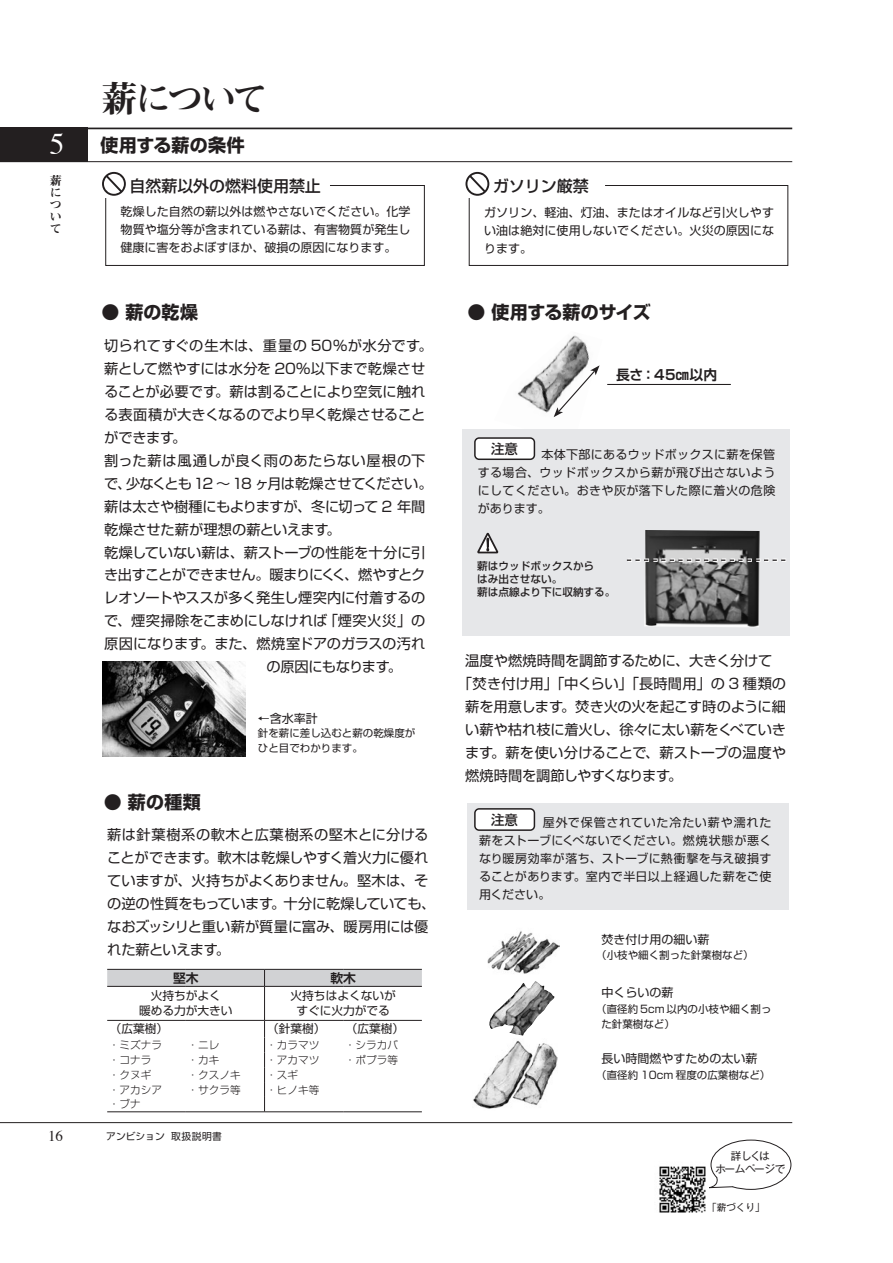
<style>
.page{position:relative;width:893px;height:1263px;background:#fff}
.page>*{position:absolute;margin:0;border:0;box-sizing:border-box;transform-origin:0 0}
.t1{font:36px "Midashi Min Pro MA31";letter-spacing:-.09em;color:#231f20}
.t2{font:30px "Times";color:#fff}
.t3{font:700 18px "Shin Go Pro";letter-spacing:.01em;color:#231f20}
.t4{font:700 18px "Shin Go Pro";letter-spacing:-.01em;color:#231f20}
.t5{font:500 15.9px "Shin Go Pro";color:#231f20}
.t6{font:15px "Times";color:#231f20}
.t7{font:14.25px/23px "Shin Go Pro";letter-spacing:-.01em;color:#231f20}
.t8{font:14.25px "Shin Go Pro";letter-spacing:.035em;color:#231f20}
.t9{font:14.25px "Shin Go Pro";letter-spacing:-.03em;color:#231f20}
.t10{font:14.25px "Shin Go Pro";letter-spacing:-.05em;color:#231f20}
.t11{font:14.25px "Shin Go Pro";letter-spacing:-.035em;color:#231f20}
.t12{font:700 13.8px "Shin Go Pro De";color:#231f20}
.t13{font:500 13.5px "Shin Go Pro";color:#231f20}
.t14{font:700 12.75px "Shin Go Pro De";color:#231f20}
.t15{font:12px/18px "Shin Go Pro";letter-spacing:.005em;color:#231f20;text-align:justify}
.t16{font:12px/12px "Midashi Min Pro MA31";color:#231f20;text-align:justify}
.t17{font:11.7px/14.9px "Shin Go Pro";color:#231f20;text-align:center}
.t18{font:300 10.65px "Shin Go Pro";color:#231f20}
.t19{font:500 10.65px/12.8px "Shin Go Pro";color:#231f20}
.t20{font:10.65px/12.8px "Gothic MB101 Pr 5";letter-spacing:-.05em;color:#231f20;text-align:center}
.t21{font:10.5px/15px "Shin Go Pro";color:#231f20}
.t22{font:9.75px "Shin Go Pro";color:#231f20}
.t23{font:9.6px "Gothic MB101 Pro";color:#231f20}
</style>
<div class="page">
<div style="left:467px;top:804px;width:322px;height:106px;background:#e6e7e9"></div>
<svg style="left:474px;top:808px;width:61px;height:23px"></svg>
<hr style="left:0;top:1122px;width:792px;height:1px;background:#231f20">
<div style="left:0;top:128px;width:88px;height:34px;background:#231f20"></div>
<hr style="left:0;top:161px;width:792px;height:1px;background:#231f20">
<hr style="left:0;top:128px;width:792px;height:1px;background:#231f20">
<img style="left:517px;top:335px;width:73px;height:82px">
<svg style="left:554px;top:365px;width:46px;height:52px"></svg>
<div style="left:462px;top:429px;width:328px;height:207px;background:#e6e7e9"></div>
<img style="left:487px;top:931px;width:72px;height:51px">
<img style="left:489px;top:981px;width:46px;height:46px">
<img style="left:473px;top:1040px;width:84px;height:69px">
<svg style="left:465px;top:172px;width:324px;height:94px"></svg>
<svg style="left:102px;top:172px;width:323px;height:94px"></svg>
<img style="left:102px;top:661px;width:143px;height:95px">
<svg style="left:107px;top:969px;width:315px;height:17px;background:#c8c9cb"></svg>
<hr style="left:343px;top:969px;width:79px;height:1px;background:#231f20">
<hr style="left:264px;top:986px;width:1px;height:34px;background:#231f20">
<hr style="left:107px;top:986px;width:79px;height:1px;background:#231f20">
<hr style="left:186px;top:986px;width:79px;height:1px;background:#231f20">
<hr style="left:265px;top:986px;width:78px;height:1px;background:#231f20">
<hr style="left:343px;top:986px;width:79px;height:1px;background:#231f20">
<hr style="left:107px;top:1020px;width:79px;height:1px;background:#231f20">
<hr style="left:186px;top:1020px;width:79px;height:1px;background:#231f20">
<hr style="left:265px;top:1020px;width:78px;height:1px;background:#231f20">
<hr style="left:343px;top:1020px;width:79px;height:1px;background:#231f20">
<svg style="left:264px;top:1020px;width:1px;height:91px"></svg>
<hr style="left:107px;top:1111px;width:79px;height:1px;background:#231f20">
<hr style="left:186px;top:1111px;width:79px;height:1px;background:#231f20">
<hr style="left:265px;top:1111px;width:78px;height:1px;background:#231f20">
<hr style="left:343px;top:1111px;width:79px;height:1px;background:#231f20">
<svg style="left:474px;top:437px;width:61px;height:23px"></svg>
<svg style="left:477px;top:532px;width:22px;height:22px"></svg>
<svg style="left:709px;top:1140px;width:82px;height:50px"></svg>
<img style="left:659px;top:1166px;width:47px;height:47px">
<hr style="left:607px;top:384px;width:124px;height:1px;background:#231f20">
<img style="left:644px;top:530px;width:116px;height:97px">
<svg style="left:627px;top:558px;width:159px;height:4px"></svg>
<h2 class="t2" style="left:49px;top:116px;width:16px">5</h2>
<p class="t16" style="left:50px;top:174px;width:13px">薪について</p>
<h1 class="t1" style="left:102px;top:71px;width:168px">薪について</h1>
<p class="t3" style="left:100px;top:131px;width:146px">使用する薪の条件</p>
<p class="t5" style="left:130px;top:173px;width:193px">自然薪以外の燃料使用禁止</p>
<p class="t15" style="left:121px;top:201px;width:292px">乾燥した自然の薪以外は燃やさないでください。化学物質や塩分等が含まれている薪は、有害物質が発生し健康に害をおよぼすほか、破損の原因になります。</p>
<p class="t3" style="left:101px;top:298px;width:98px">● 薪の乾燥</p>
<p class="t8" style="left:104px;top:334px;width:330px">切られてすぐの生木は、重量の 50％が水分です。</p>
<p class="t7" style="left:104px;top:355px;width:323px">薪として燃やすには水分を 20％以下まで乾燥させ</p>
<p class="t7" style="left:104px;top:378px;width:323px">ることが必要です。薪は割ることにより空気に触れ</p>
<p class="t7" style="left:104px;top:401px;width:323px">る表面積が大きくなるのでより早く乾燥させること</p>
<p class="t7" style="left:104px;top:424px;width:84px">ができます。</p>
<p class="t8" style="left:104px;top:449px;width:323px">割った薪は風通しが良く雨のあたらない屋根の下</p>
<p class="t10" style="left:104px;top:472px;width:330px">で、少なくとも12 ～18 ヶ月は乾燥させてください。</p>
<p class="t7" style="left:104px;top:493px;width:323px">薪は太さや樹種にもよりますが、冬に切って 2 年間</p>
<p class="t7" style="left:104px;top:516px;width:238px">乾燥させた薪が理想の薪といえます。</p>
<p class="t7" style="left:104px;top:539px;width:323px">乾燥していない薪は、薪ストーブの性能を十分に引</p>
<p class="t11" style="left:104px;top:563px;width:323px">き出すことができません。暖まりにくく、燃やすとク</p>
<p class="t7" style="left:104px;top:585px;width:323px">レオソートやススが多く発生し煙突内に付着するの</p>
<p class="t7" style="left:104px;top:608px;width:323px">で、煙突掃除をこまめにしなければ「煙突火災」の</p>
<p class="t7" style="left:104px;top:631px;width:323px">原因になります。また、燃焼室ドアのガラスの汚れ</p>
<p class="t9" style="left:267px;top:655px;width:137px">の原因にもなります。</p>
<p class="t3" style="left:104px;top:788px;width:98px">● 薪の種類</p>
<p class="t15" style="left:258px;top:708px;width:61px">←含水率計</p>
<p class="t21" style="left:258px;top:724px;width:159px">針を薪に差し込むと薪の乾燥度がひと目でわかります。</p>
<p class="t7" style="left:107px;top:821px;width:330px">薪は針葉樹系の軟木と広葉樹系の堅木とに分けることができます。軟木は乾燥しやすく着火力に優れていますが、火持ちがよくありません。堅木は、その逆の性質をもっています。十分に乾燥していても、なおズッシリと重い薪が質量に富み、暖房用には優れた薪といえます。</p>
<p class="t14" style="left:173px;top:967px;width:27px">堅木</p>
<p class="t14" style="left:330px;top:967px;width:27px">軟木</p>
<p class="t17" style="left:139px;top:987px;width:95px">火持ちがよく<br>暖める力が大きい</p>
<p class="t17" style="left:291px;top:987px;width:107px">火持ちはよくないがすぐに火力がでる</p>
<p class="t17" style="left:110px;top:1020px;width:60px">（広葉樹）</p>
<p class="t17" style="left:267px;top:1020px;width:60px">（針葉樹）</p>
<p class="t17" style="left:346px;top:1020px;width:60px">（広葉樹）</p>
<p class="t18" style="left:109px;top:1036px;width:55px">・ミズナラ</p>
<p class="t18" style="left:187px;top:1036px;width:33px">・ニレ</p>
<p class="t18" style="left:266px;top:1036px;width:55px">・カラマツ</p>
<p class="t18" style="left:345px;top:1036px;width:55px">・シラカバ</p>
<p class="t18" style="left:109px;top:1051px;width:44px">・コナラ</p>
<p class="t18" style="left:187px;top:1051px;width:33px">・カキ</p>
<p class="t18" style="left:266px;top:1051px;width:55px">・アカマツ</p>
<p class="t18" style="left:345px;top:1051px;width:55px">・ポプラ等</p>
<p class="t18" style="left:109px;top:1066px;width:44px">・クヌギ</p>
<p class="t18" style="left:187px;top:1066px;width:55px">・クスノキ</p>
<p class="t18" style="left:266px;top:1066px;width:33px">・スギ</p>
<p class="t18" style="left:109px;top:1081px;width:55px">・アカシア</p>
<p class="t18" style="left:187px;top:1081px;width:55px">・サクラ等</p>
<p class="t18" style="left:266px;top:1081px;width:55px">・ヒノキ等</p>
<p class="t18" style="left:109px;top:1095px;width:33px">・ブナ</p>
<p class="t6" style="left:48px;top:1122px;width:16px">16</p>
<p class="t22" style="left:106px;top:1129px;width:117px">アンビション 取扱説明書</p>
<p class="t5" style="left:493px;top:173px;width:97px">ガソリン厳禁</p>
<p class="t15" style="left:484px;top:202px;width:292px">ガソリン、軽油、灯油、またはオイルなど引火しやすい油は絶対に使用しないでください。火災の原因になります。</p>
<p class="t4" style="left:467px;top:298px;width:185px">● 使用する薪のサイズ</p>
<p class="t12" style="left:616px;top:364px;width:102px">長さ：45㎝以内</p>
<p class="t13" style="left:491px;top:438px;width:28px">注意</p>
<p class="t15" style="left:478px;top:444px;width:299px;text-indent:64px">本体下部にあるウッドボックスに薪を保管する場合、ウッドボックスから薪が飛び出さないようにしてください。おきや灰が落下した際に着火の危険があります。</p>
<p class="t19" style="left:477px;top:559px;width:140px">薪はウッドボックスから<br>はみ出させない。<br>薪は点線より下に収納する。</p>
<p class="t7" style="left:465px;top:648px;width:309px">温度や燃焼時間を調節するために、大きく分けて</p>
<p class="t7" style="left:458px;top:671px;width:330px">「焚き付け用」「中くらい」「長時間用」の 3 種類の</p>
<p class="t7" style="left:465px;top:694px;width:323px">薪を用意します。焚き火の火を起こす時のように細</p>
<p class="t7" style="left:465px;top:716px;width:323px">い薪や枯れ枝に着火し、徐々に太い薪をくべていき</p>
<p class="t7" style="left:465px;top:739px;width:323px">ます。薪を使い分けることで、薪ストーブの温度や</p>
<p class="t9" style="left:465px;top:764px;width:219px">燃焼時間を調節しやすくなります。</p>
<p class="t13" style="left:491px;top:808px;width:28px">注意</p>
<p class="t15" style="left:479px;top:812px;width:294px;text-indent:64px">屋外で保管されていた冷たい薪や濡れた薪をストーブにくべないでください。燃焼状態が悪くなり暖房効率が落ち、ストーブに熱衝撃を与え破損することがあります。室内で半日以上経過した薪をご使用ください。</p>
<p class="t15" style="left:601px;top:929px;width:109px">焚き付け用の細い薪</p>
<p class="t21" style="left:596px;top:946px;width:159px">（小枝や細く割った針葉樹など）</p>
<p class="t15" style="left:601px;top:982px;width:73px">中くらいの薪</p>
<p class="t21" style="left:601px;top:1000px;width:172px;text-indent:-5px">（直径約 5cm 以内の小枝や細く割った針葉樹など）</p>
<p class="t15" style="left:601px;top:1048px;width:157px">長い時間燃やすための太い薪</p>
<p class="t21" style="left:596px;top:1066px;width:176px">（直径約 10cm 程度の広葉樹など）</p>
<p class="t20" style="left:715px;top:1149px;width:71px">詳しくは<br>ホームページで</p>
<p class="t23" style="left:707px;top:1199px;width:59px">「薪づくり」</p>
</div>
